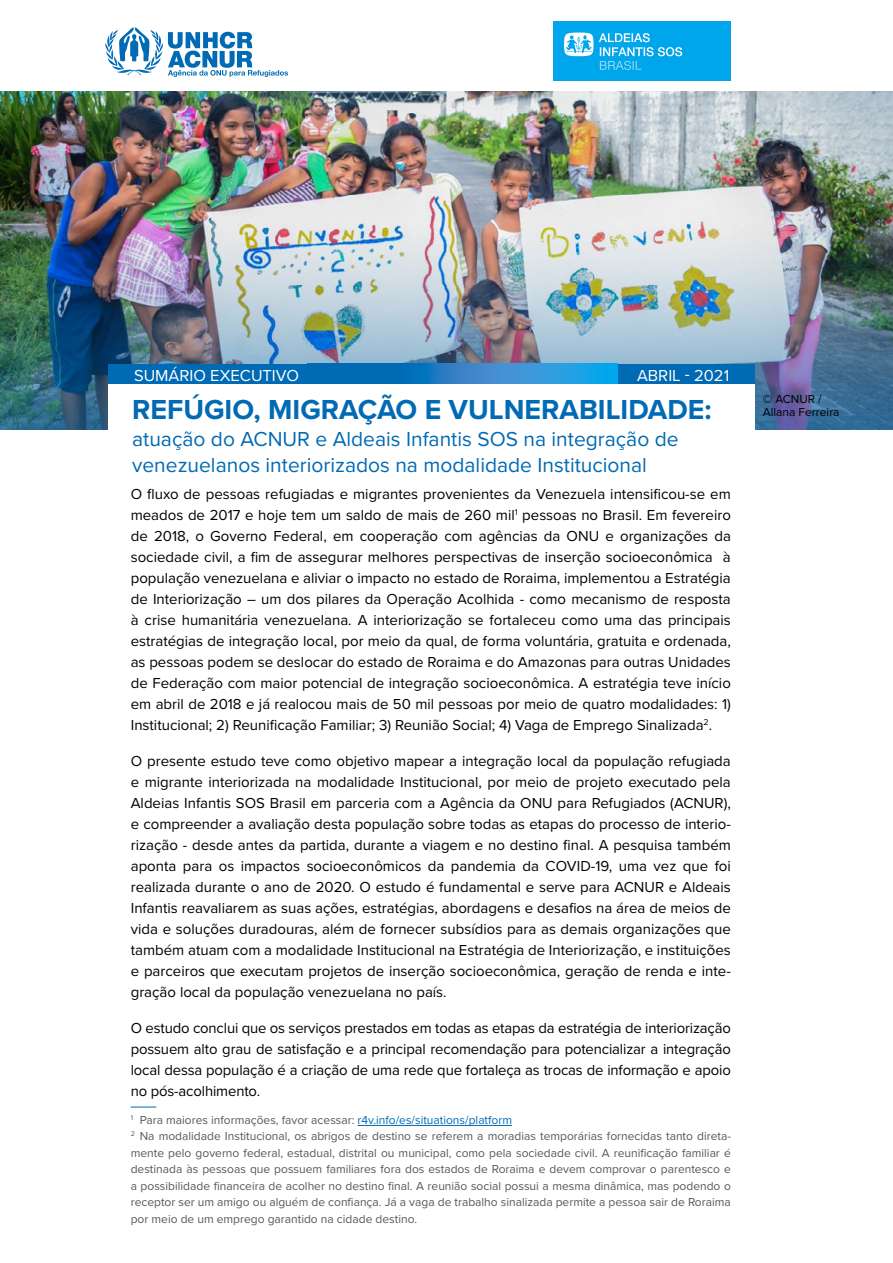
<style>
.page{position:relative;width:893px;height:1263px;background:#fff}
.page>*{position:absolute;margin:0;border:0;box-sizing:border-box;transform-origin:0 0}
.t1{font:700 28.5px "Proxima Nova";color:#006ab4}
.t2{font:21px/25.5px "Proxima Nova";color:#006ab4}
.t3{font:16.5px "Proxima Nova";color:#fff}
.t4{font:15px/21px "Proxima Nova";color:#000;text-align:justify}
.t5{font:12px/16.5px "Proxima Nova";color:#575756}
.t6{font:12px/13.5px "Proxima Nova";color:#000}
.s1{color:#006ab4}
</style>
<div class="page">
<img style="left:0;top:91px;width:893px;height:339px">
<svg style="left:131px;top:1107px;width:25px;height:1px"></svg>
<hr style="left:358px;top:1125px;width:154px;height:1px;background:#006ab4">
<div style="left:109px;top:364px;width:203px;height:21px;background:#006ab4"></div>
<div style="left:617px;top:364px;width:138px;height:21px;background:#006ab4"></div>
<svg style="left:308px;top:364px;width:309px;height:21px"></svg>
<div style="left:109px;top:385px;width:646px;height:97px;background:#fff"></div>
<div style="left:553px;top:21px;width:178px;height:60px;background:#00a6eb"></div>
<svg style="left:564px;top:33px;width:29px;height:23px"></svg>
<svg style="left:599px;top:33px;width:83px;height:37px"></svg>
<svg style="left:105px;top:27px;width:183px;height:50px"></svg>
<p class="t3" style="left:134px;top:363px;width:167px">SUMÁRIO EXECUTIVO</p>
<p class="t3" style="left:637px;top:363px;width:94px">ABRIL - 2021</p>
<h1 class="t1" style="left:132px;top:388px;width:581px">REFÚGIO, MIGRAÇÃO E VULNERABILIDADE:</h1>
<h2 class="t2" style="left:132px;top:425px;width:548px">atuação do ACNUR e Aldeais Infantis SOS na integração de venezuelanos interiorizados na modalidade Institucional</h2>
<p class="t4" style="left:131px;top:483px;width:602px">O fluxo de pessoas refugiadas e migrantes provenientes da Venezuela intensificou-se em meados de 2017 e hoje tem um saldo de mais de 260 mil<sup>1</sup> pessoas no Brasil. Em fevereiro de 2018, o Governo Federal, em cooperação com agências da ONU e organizações da sociedade civil, a fim de assegurar melhores perspectivas de inserção socioeconômica à população venezuelana e aliviar o impacto no estado de Roraima, implementou a Estratégia de Interiorização – um dos pilares da Operação Acolhida - como mecanismo de resposta à crise humanitária venezuelana. A interiorização se fortaleceu como uma das principais estratégias de integração local, por meio da qual, de forma voluntária, gratuita e ordenada, as pessoas podem se deslocar do estado de Roraima e do Amazonas para outras Unidades de Federação com maior potencial de integração socioeconômica. A estratégia teve início em abril de 2018 e já realocou mais de 50 mil pessoas por meio de quatro modalidades: 1)<br>Institucional; 2) Reunificação Familiar; 3) Reunião Social; 4) Vaga de Emprego Sinalizada<sup>2</sup>.</p>
<p class="t4" style="left:131px;top:750px;width:602px">O presente estudo teve como objetivo mapear a integração local da população refugiada e migrante interiorizada na modalidade Institucional, por meio de projeto executado pela Aldeias Infantis SOS Brasil em parceria com a Agência da ONU para Refugiados (ACNUR), e compreender a avaliação desta população sobre todas as etapas do processo de interio&shy;rização - desde antes da partida, durante a viagem e no destino final. A pesquisa também aponta para os impactos socioeconômicos da pandemia da COVID-19, uma vez que foi realizada durante o ano de 2020. O estudo é fundamental e serve para ACNUR e Aldeais Infantis reavaliarem as suas ações, estratégias, abordagens e desafios na área de meios de vida e soluções duradouras, além de fornecer subsídios para as demais organizações que também atuam com a modalidade Institucional na Estratégia de Interiorização, e instituições e parceiros que executam projetos de inserção socioeconômica, geração de renda e inte&shy;gração local da população venezuelana no país.</p>
<p class="t4" style="left:131px;top:1017px;width:602px">O estudo conclui que os serviços prestados em todas as etapas da estratégia de interiorização possuem alto grau de satisfação e a principal recomendação para potencializar a integração local dessa população é a criação de uma rede que fortaleça as trocas de informação e apoio no pós-acolhimento.</p>
<p class="t5" style="left:131px;top:1111px;width:602px"><sup>1</sup> Para maiores informações, favor acessar: <span class="s1">r4v.info/es/situations/platform<br></span><sup>2</sup> Na modalidade Institucional, os abrigos de destino se referem a moradias temporárias fornecidas tanto direta&shy;mente pelo governo federal, estadual, distrital ou municipal, como pela sociedade civil. A reunificação familiar é destinada às pessoas que possuem familiares fora dos estados de Roraima e devem comprovar o parentesco e a possibilidade financeira de acolher no destino final. A reunião social possui a mesma dinâmica, mas podendo o receptor ser um amigo ou alguém de confiança. Já a vaga de trabalho sinalizada permite a pessoa sair de Roraima por meio de um emprego garantido na cidade destino.</p>
<p class="t6" style="left:763px;top:392px;width:78px">© ACNUR /<br>Allana Ferreira</p>
</div>
